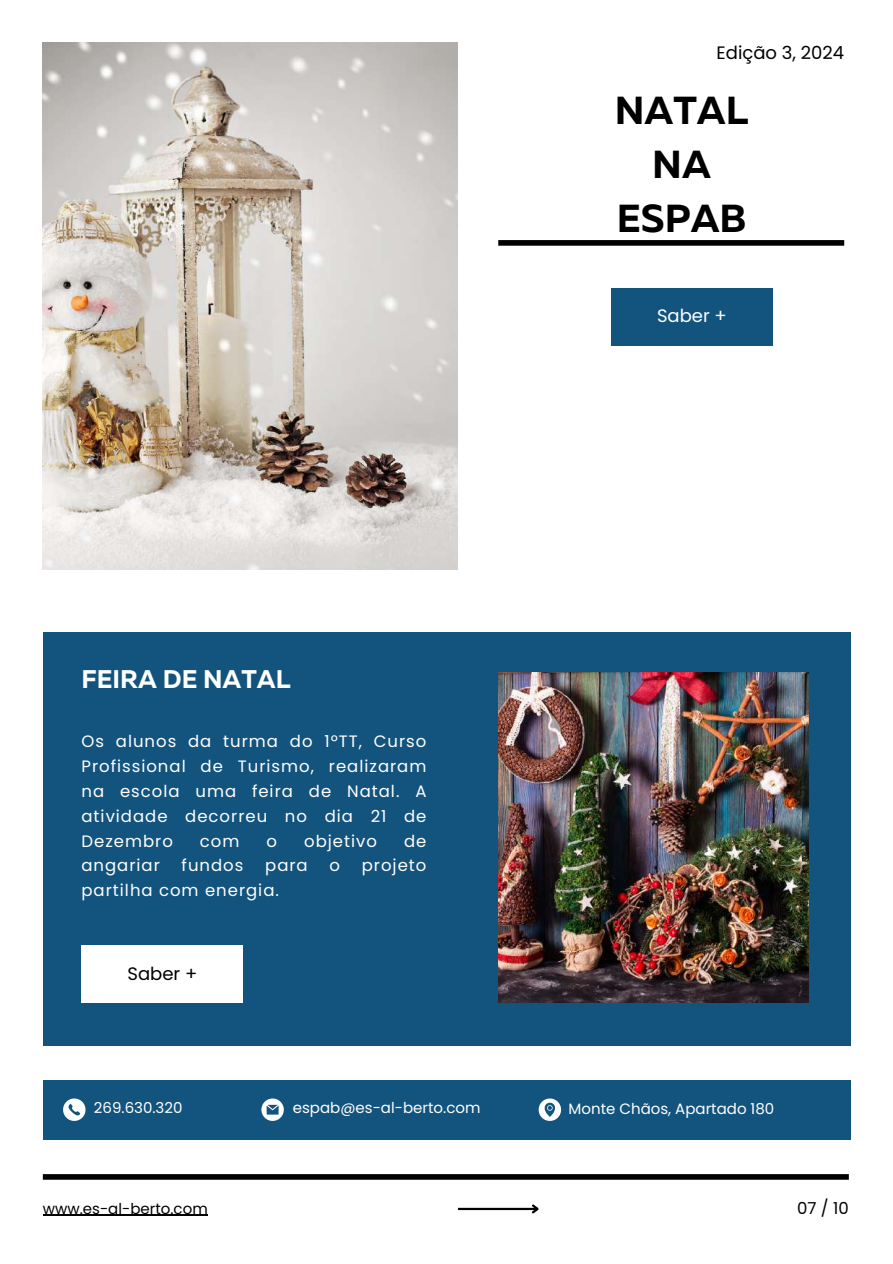
<style>
.page{position:relative;width:893px;height:1264px;background:#fff}
.page>*{position:absolute;margin:0;border:0;box-sizing:border-box;transform-origin:0 0}
.t1{font:700 39px/54px "Muller";color:#000;text-align:center}
.t2{font:700 25.5px "Muller";color:#fff}
.t3{font:18px "Poppins";color:#000}
.t4{font:18px "Poppins";color:#fff}
.t5{font:16.5px/24.8px "Poppins";letter-spacing:.06em;color:#fff;text-align:justify}
.t6{font:16.5px "Poppins";color:#000}
.t7{font:15px "Poppins";color:#fff}
.t8{font:15px "Poppins";color:#000}
</style>
<div class="page">
<img style="left:43px;top:43px;width:414px;height:526px">
<div style="left:43px;top:631px;width:807px;height:414px;background:#13547e"></div>
<div style="left:43px;top:1080px;width:807px;height:59px;background:#13547e"></div>
<div style="left:498px;top:240px;width:346px;height:6px;background:#000"></div>
<img style="left:498px;top:672px;width:310px;height:330px">
<div style="left:81px;top:945px;width:162px;height:57px;background:#fff"></div>
<div style="left:43px;top:1174px;width:805px;height:5px;background:#000"></div>
<hr style="left:458px;top:1207px;width:79px;height:2px;background:#000">
<svg style="left:530px;top:1204px;width:9px;height:10px"></svg>
<svg style="left:63px;top:1098px;width:22px;height:22px"></svg>
<svg style="left:261px;top:1098px;width:23px;height:22px"></svg>
<svg style="left:538px;top:1098px;width:23px;height:22px"></svg>
<hr style="left:43px;top:1214px;width:165px;height:1px;background:#000">
<div style="left:611px;top:288px;width:161px;height:57px;background:#13547e"></div>
<p class="t3" style="left:716px;top:40px;width:129px">Edição 3, 2024</p>
<h1 class="t1" style="left:614px;top:87px;width:135px">NATAL<br>NA<br>ESPAB</h1>
<h2 class="t2" style="left:81px;top:668px;width:211px">FEIRA DE NATAL</h2>
<p class="t5" style="left:81px;top:729px;width:346px">Os alunos da turma do 1ºTT, Curso Profissional de Turismo, realizaram na escola uma feira de Natal. A atividade decorreu no dia 21 de Dezembro</p>
<p class="t5" style="left:200px;top:828px;width:41px">com</p>
<p class="t5" style="left:266px;top:828px;width:12px">o</p>
<p class="t5" style="left:304px;top:828px;width:74px">objetivo</p>
<p class="t5" style="left:404px;top:828px;width:24px">de</p>
<p class="t5" style="left:81px;top:853px;width:80px">angariar</p>
<p class="t5" style="left:182px;top:853px;width:63px">fundos</p>
<p class="t5" style="left:265px;top:853px;width:44px">para</p>
<p class="t5" style="left:329px;top:853px;width:12px">o</p>
<p class="t5" style="left:362px;top:853px;width:66px">projeto</p>
<p class="t5" style="left:81px;top:877px;width:199px">partilha com energia.</p>
<p class="t3" style="left:127px;top:960px;width:71px">Saber +</p>
<p class="t4" style="left:657px;top:303px;width:71px">Saber +</p>
<p class="t7" style="left:94px;top:1097px;width:90px">269.630.320</p>
<p class="t7" style="left:293px;top:1097px;width:189px">espab@es-al-berto.com</p>
<p class="t7" style="left:568px;top:1098px;width:207px">Monte Chãos, Apartado 180</p>
<p class="t8" style="left:43px;top:1197px;width:166px">www.es-al-berto.com</p>
<p class="t6" style="left:797px;top:1196px;width:53px">07 / 10</p>
</div>
